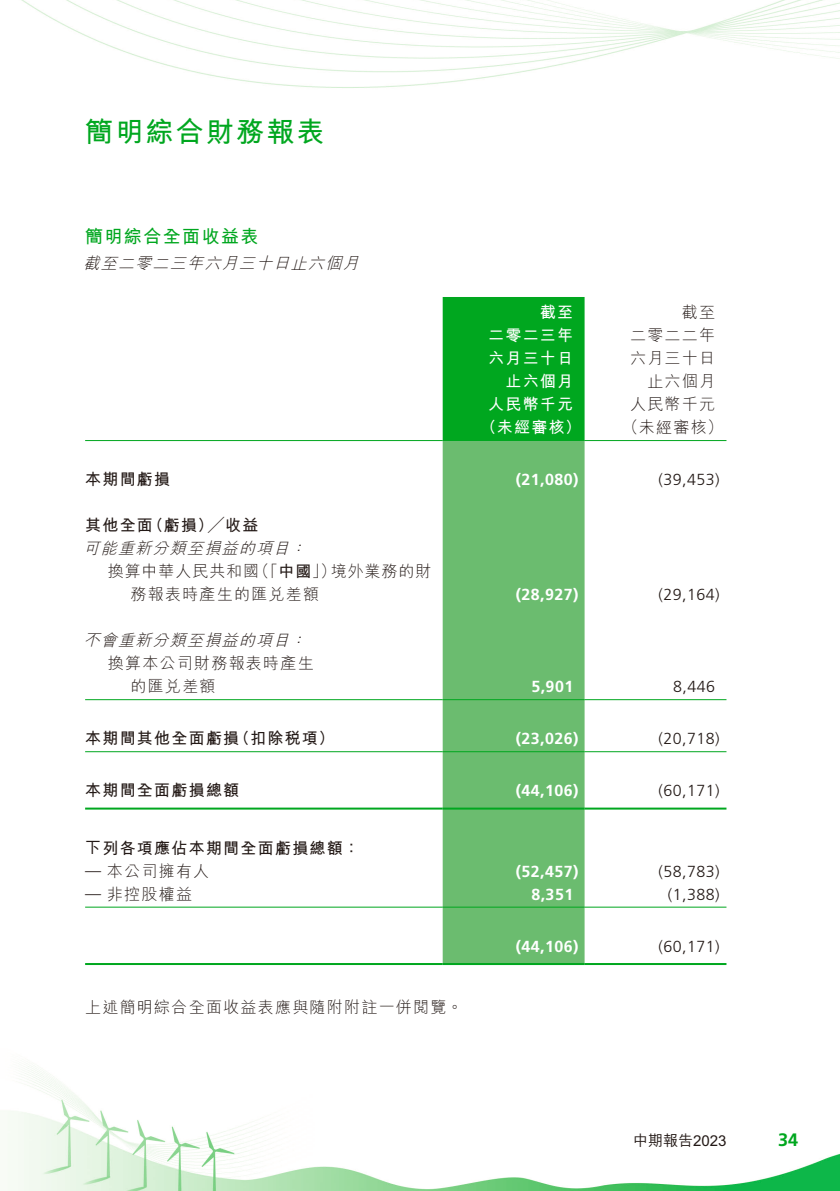
<style>
.page{position:relative;width:840px;height:1191px;background:#fff}
.page>*{position:absolute;margin:0;border:0;box-sizing:border-box;transform-origin:0 0}
.t1{font:700 28px "M Hei HK";letter-spacing:.08em;color:#00a71f}
.t2{font:700 18px "M Hei HK";letter-spacing:.08em;color:#00a71f}
.t3{font:700 18px "Frutiger LT Std";color:#00a71f}
.t4{font:300 16px/23px "M Hei HK";letter-spacing:.08em;color:#231916;text-align:right}
.t5{font:300 16px "Frutiger LT Std";letter-spacing:.03em;color:#231916}
.t6{font:700 16px "Frutiger LT Std";letter-spacing:.03em;color:#fff}
.t7{font:700 16px "M Hei HK";letter-spacing:.08em;color:#231916}
.t8{font:italic 300 16px "M Hei HK";color:#231916}
.t9{font:700 16px/23px "M Hei HK";letter-spacing:.08em;color:#fff;text-align:right}
.t10{font:300 16px "M Hei HK";letter-spacing:.055em;color:#231916}
.t11{font:500 15px "M Hei HK";color:#231916}
.s1{font-weight:700}
.s2{font-family:"Frutiger LT Std"}
</style>
<div class="page">
<img style="left:8px;top:850px;width:831px;height:341px">
<img style="left:21px;top:0;width:818px;height:88px">
<div style="left:442px;top:297px;width:142px;height:143px;background:#00a71f"></div>
<div style="left:442px;top:441px;width:142px;height:522px;background:#6bbc6f"></div>
<hr style="left:85px;top:440px;width:357px;height:1px;background:#00a71f">
<hr style="left:442px;top:440px;width:142px;height:1px;background:#00a71f">
<hr style="left:584px;top:440px;width:142px;height:1px;background:#00a71f">
<hr style="left:85px;top:699px;width:357px;height:1px;background:#00a71f">
<hr style="left:442px;top:699px;width:142px;height:1px;background:#00a71f">
<hr style="left:584px;top:699px;width:142px;height:1px;background:#00a71f">
<hr style="left:85px;top:751px;width:357px;height:1px;background:#00a71f">
<hr style="left:442px;top:751px;width:142px;height:1px;background:#00a71f">
<hr style="left:584px;top:751px;width:142px;height:1px;background:#00a71f">
<hr style="left:85px;top:807px;width:357px;height:2px;background:#00a71f">
<hr style="left:442px;top:807px;width:142px;height:2px;background:#00a71f">
<hr style="left:584px;top:807px;width:142px;height:2px;background:#00a71f">
<hr style="left:85px;top:906px;width:357px;height:1px;background:#00a71f">
<hr style="left:442px;top:906px;width:142px;height:1px;background:#00a71f">
<hr style="left:584px;top:906px;width:142px;height:1px;background:#00a71f">
<hr style="left:85px;top:963px;width:357px;height:2px;background:#00a71f">
<hr style="left:442px;top:963px;width:142px;height:2px;background:#00a71f">
<hr style="left:584px;top:963px;width:142px;height:2px;background:#00a71f">
<h1 class="t1" style="left:85px;top:111px;width:241px">簡明綜合財務報表</h1>
<p class="t2" style="left:85px;top:223px;width:175px">簡明綜合全面收益表</p>
<p class="t8" style="left:83px;top:255px;width:280px">截至二零二三年六月三十日止六個月</p>
<p class="t9" style="left:488px;top:299px;width:86px">截至<br>二零二三年六月三十日止六個月</p>
<p class="t4" style="left:629px;top:300px;width:86px">截至<br>二零二二年六月三十日止六個月</p>
<p class="t9" style="left:488px;top:391px;width:86px">人民幣千元</p>
<p class="t4" style="left:629px;top:392px;width:86px">人民幣千元</p>
<p class="t9" style="left:480px;top:414px;width:102px">（未經審核）</p>
<p class="t4" style="left:622px;top:415px;width:102px">（未經審核）</p>
<p class="t7" style="left:85px;top:467px;width:86px">本期間虧損</p>
<p class="t6" style="left:515px;top:470px;width:64px">(21,080)</p>
<p class="t5" style="left:658px;top:470px;width:62px">(39,453)</p>
<p class="t7" style="left:85px;top:513px;width:175px">其他全面（虧損）╱收益</p>
<p class="t8" style="left:83px;top:540px;width:228px">可能重新分類至損益的項目：</p>
<p class="t10" style="left:108px;top:563px;width:325px">換算中華人民共和國（「<span class="s1">中國</span>」）境外業務的財</p>
<p class="t4" style="left:130px;top:582px;width:190px">務報表時產生的匯兌差額</p>
<p class="t6" style="left:515px;top:585px;width:64px">(28,927)</p>
<p class="t5" style="left:658px;top:585px;width:62px">(29,164)</p>
<p class="t8" style="left:83px;top:632px;width:228px">不會重新分類至損益的項目：</p>
<p class="t4" style="left:130px;top:651px;width:185px;text-align:left;text-indent:-23px">換算本公司財務報表時產生的匯兌差額</p>
<p class="t6" style="left:531px;top:677px;width:43px">5,901</p>
<p class="t5" style="left:673px;top:677px;width:43px">8,446</p>
<p class="t7" style="left:85px;top:726px;width:251px">本期間其他全面虧損（扣除稅項）</p>
<p class="t6" style="left:515px;top:729px;width:64px">(23,026)</p>
<p class="t5" style="left:658px;top:729px;width:62px">(20,718)</p>
<p class="t7" style="left:85px;top:778px;width:155px">本期間全面虧損總額</p>
<p class="t6" style="left:515px;top:781px;width:64px">(44,106)</p>
<p class="t5" style="left:658px;top:781px;width:62px">(60,171)</p>
<p class="t7" style="left:85px;top:836px;width:275px">下列各項應佔本期間全面虧損總額：</p>
<p class="t4" style="left:85px;top:859px;width:126px"><span class="s2">—</span> 本公司擁有人</p>
<p class="t6" style="left:515px;top:861px;width:64px">(52,457)</p>
<p class="t5" style="left:658px;top:862px;width:62px">(58,783)</p>
<p class="t4" style="left:85px;top:882px;width:108px"><span class="s2">—</span> 非控股權益</p>
<p class="t6" style="left:531px;top:884px;width:43px">8,351</p>
<p class="t5" style="left:667px;top:885px;width:53px">(1,388)</p>
<p class="t6" style="left:515px;top:936px;width:64px">(44,106)</p>
<p class="t5" style="left:658px;top:937px;width:62px">(60,171)</p>
<p class="t4" style="left:85px;top:995px;width:379px">上述簡明綜合全面收益表應與隨附附註一併閱覽。</p>
<p class="t11" style="left:632px;top:1130px;width:95px">中期報告2023</p>
<p class="t3" style="left:777px;top:1129px;width:22px">34</p>
</div>
